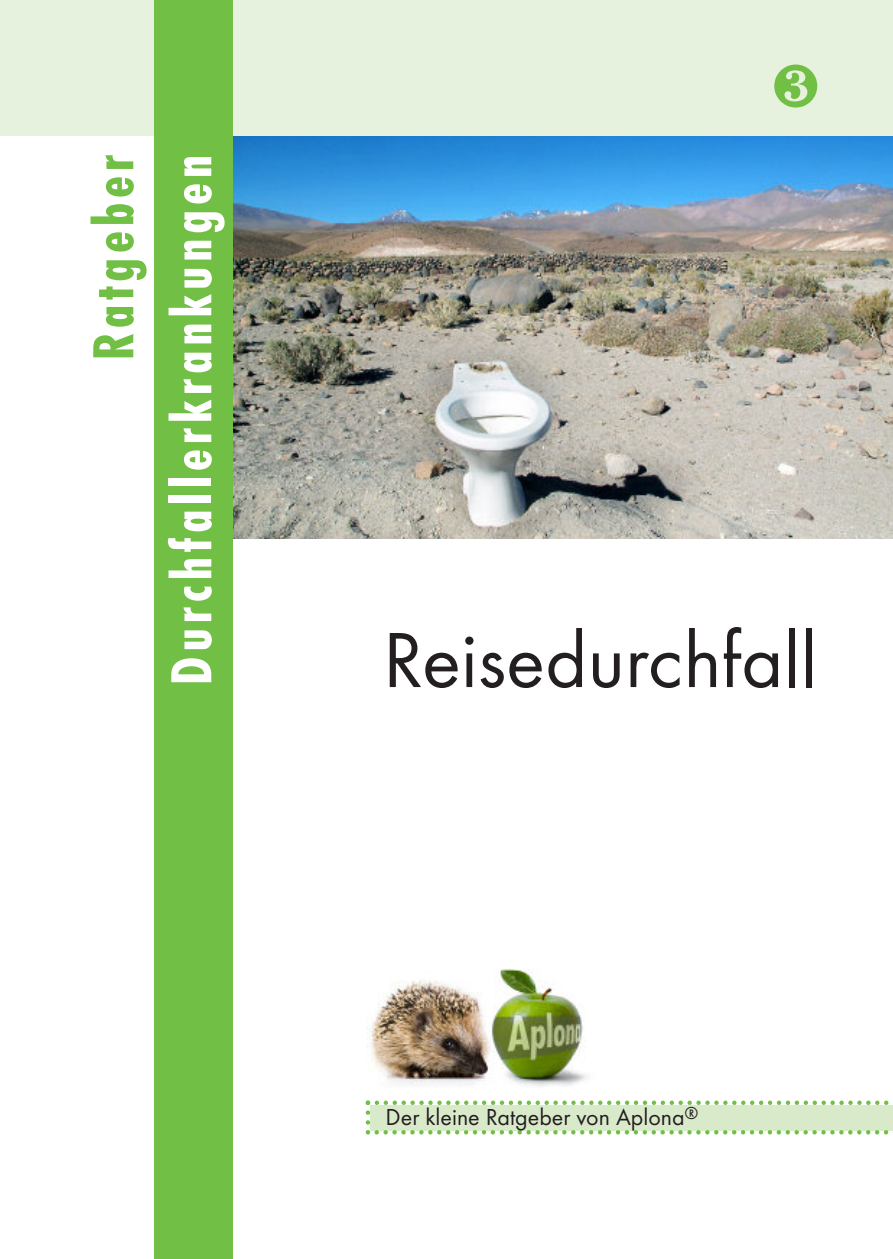
<style>
.page{position:relative;width:893px;height:1259px;background:#fff}
.page>*{position:absolute;margin:0;border:0;box-sizing:border-box;transform-origin:0 0}
.t1{font:81px "Futura T";color:#231f20}
.t2{font:700 condensed 60px "Futura T";letter-spacing:.075em;color:#fff}
.t3{font:700 condensed 60px "Futura T";letter-spacing:.075em;color:#71bf44}
.t4{font:24px "Futura T";color:#231f20}
</style>
<div class="page">
<div style="left:0;top:0;width:893px;height:136px;background:#e7f2de"></div>
<img style="left:232px;top:136px;width:661px;height:403px">
<div style="left:154px;top:0;width:78px;height:1259px;background:#71bf44"></div>
<svg style="left:366px;top:1100px;width:527px;height:34px;background:#d4e8c5"></svg>
<img style="left:367px;top:969px;width:220px;height:117px">
<svg style="left:774px;top:65px;width:43px;height:42px"></svg>
<h2 class="t3" style="left:77px;top:360px;width:207px;rotate:-90deg">Ratgeber</h2>
<h2 class="t2" style="left:155px;top:685px;width:532px;rotate:-90deg">Durchfallerkrankungen</h2>
<h1 class="t1" style="left:383px;top:612px;width:436px">Reisedurchfall</h1>
<p class="t4" style="left:386px;top:1103px;width:314px">Der kleine Ratgeber von Aplona<sup>®</sup></p>
</div>
